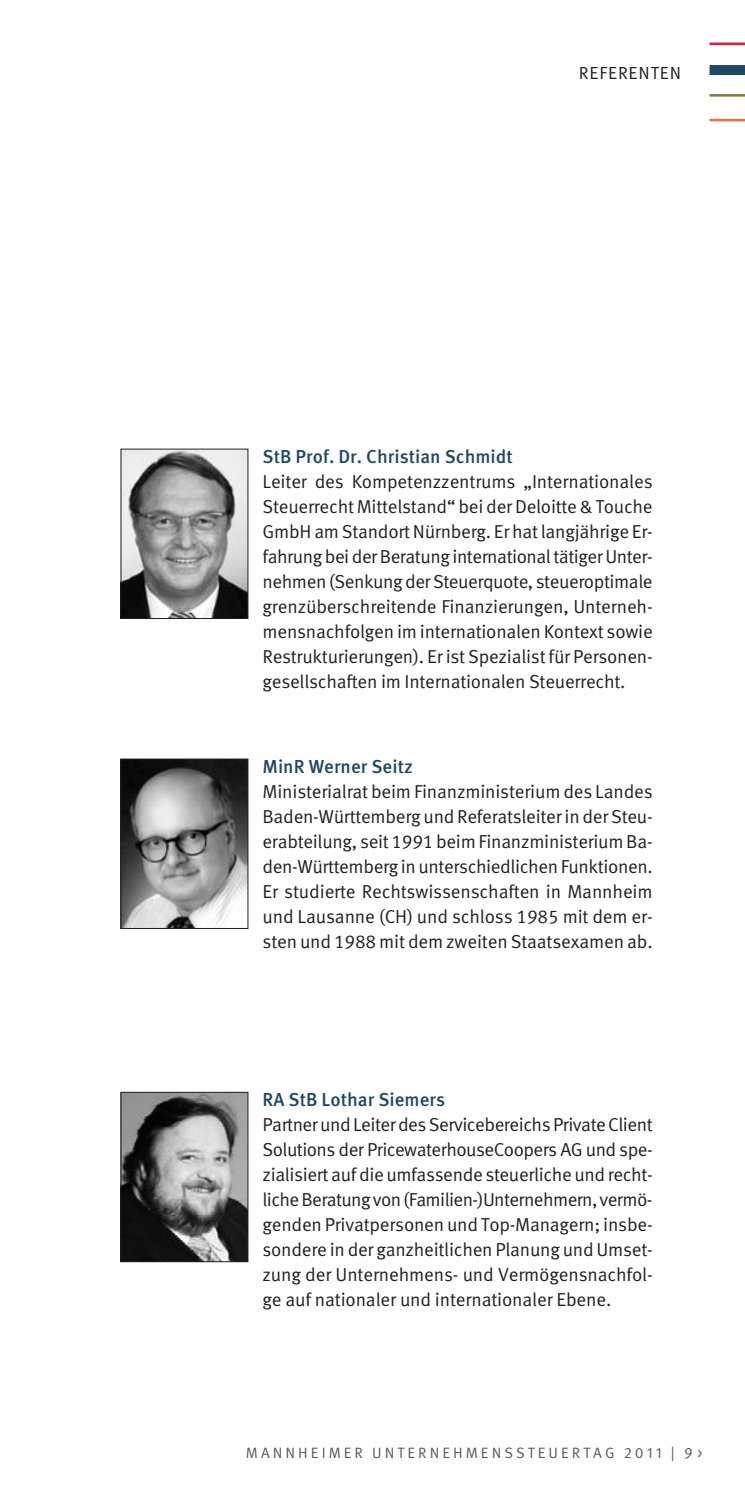
<style>
.page{position:relative;width:745px;height:1489px;background:#fff}
.page>*{position:absolute;margin:0;border:0;box-sizing:border-box;transform-origin:0 0}
.t1{font:18.75px/25px "Meta Pro";letter-spacing:-.01em;color:#231f20;text-align:justify}
.t2{font:500 18.75px "Meta Pro";color:#1e4865}
.t3{font:17.5px "Meta Pro";letter-spacing:.05em;color:#231f20}
.t4{font:15px "Meta Pro";letter-spacing:.2em;color:#58595b}
</style>
<div class="page">
<img style="left:122px;top:450px;width:124px;height:167px">
<div style="left:120px;top:448px;width:128px;height:171px;border:1px solid #231f20"></div>
<img style="left:122px;top:760px;width:124px;height:166px">
<div style="left:120px;top:758px;width:128px;height:170px;border:1px solid #231f20"></div>
<img style="left:122px;top:1093px;width:124px;height:166px">
<div style="left:120px;top:1091px;width:128px;height:170px;border:1px solid #231f20"></div>
<hr style="left:709px;top:43px;width:35px;height:2px;background:#da1f3d">
<div style="left:709px;top:65px;width:35px;height:10px;background:#1e4865"></div>
<hr style="left:709px;top:94px;width:35px;height:3px;background:#89793e">
<hr style="left:709px;top:119px;width:35px;height:2px;background:#f36f31">
<p class="t3" style="left:578px;top:66px;width:104px">REFERENTEN</p>
<p class="t2" style="left:262px;top:449px;width:252px">StB Prof. Dr. Christian Schmidt</p>
<p class="t1" style="left:262px;top:470px;width:391px">Leiter des Kompetenzzentrums „Internationales Steuerrecht Mittelstand“ bei der Deloitte &amp; Touche GmbH am Standort Nürnberg. Er hat langjährige Er&shy;fahrung bei der Beratung international tätiger Unter - nehmen (Senkung der Steuerquote, steueroptimale grenzüberschreitende Finanzierungen, Unterneh&shy;mensnachfolgen im internationalen Kontext sowie Restrukturierungen). Er ist Spezialist für Personen&shy;gesellschaften im Internationalen Steuerrecht.</p>
<p class="t2" style="left:262px;top:759px;width:152px">MinR Werner Seitz</p>
<p class="t1" style="left:262px;top:780px;width:391px">Ministerialrat beim Finanzministerium des Landes Baden-Württemberg und Referatsleiter in der Steu&shy;erabteilung, seit 1991 beim Finanzministerium Ba - den-Württemberg in unterschiedlichen Funktionen.<br>Er studierte Rechtswissenschaften in Mannheim und Lausanne (CH) und schloss 1985 mit dem er&shy;sten und 1988 mit dem zweiten Staatsexamen ab.</p>
<p class="t2" style="left:262px;top:1092px;width:184px">RA StB Lothar Siemers</p>
<p class="t1" style="left:262px;top:1113px;width:391px">Partner und Leiter des Servicebereichs Private Client Solutions der PricewaterhouseCoopers AG und spe - zialisiert auf die umfassende steuerliche und recht - liche Beratung von (Familien-)Unternehmern, vermö - genden Privatpersonen und Top-Managern; insbe&shy;sondere in der ganzheitlichen Planung und Umset&shy;zung der Unternehmens- und Vermögensnachfol&shy;ge auf nationaler und internationaler Ebene.</p>
<p class="t4" style="left:246px;top:1446px;width:457px">MANNHEIMER UNTERNEHMENSSTEUERTAG 2011 | 9 &gt;</p>
</div>
